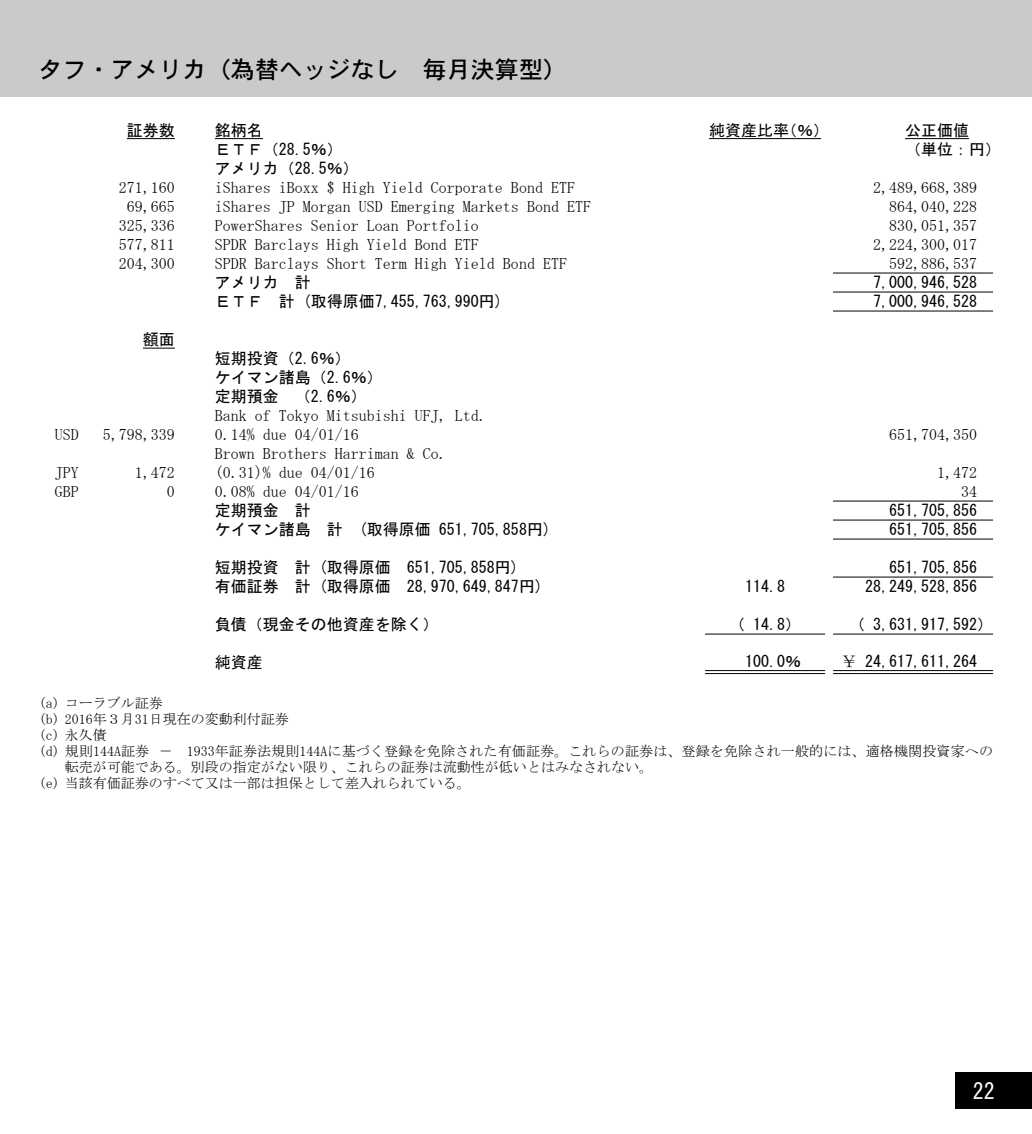
<style>
.page{position:relative;width:1032px;height:1134px;background:#fff}
.page>*{position:absolute;margin:0;border:0;box-sizing:border-box;transform-origin:0 0}
.t1{font:24px "DFHS Gothic W5 WIN RKSJ H";color:#000}
.t2{font:22px "MS Gothic";color:#fff}
.t3{font:16px "MS Mincho";color:#000}
.t4{font:16px/19px "MS Gothic";color:#000}
.t5{font:14px "MS Mincho";color:#000}
.s1{font-family:"MS Mincho"}
</style>
<div class="page">
<div style="left:0;top:0;width:1032px;height:96px;background:#c9caca"></div>
<div style="left:956px;top:1072px;width:76px;height:36px;background:#000"></div>
<svg style="left:705px;top:671px;width:120px;height:1px"></svg>
<svg style="left:857px;top:671px;width:136px;height:1px"></svg>
<hr style="left:833px;top:273px;width:160px;height:1px;background:#000">
<hr style="left:833px;top:292px;width:160px;height:1px;background:#000">
<hr style="left:833px;top:501px;width:160px;height:1px;background:#000">
<hr style="left:833px;top:520px;width:160px;height:1px;background:#000">
<hr style="left:833px;top:539px;width:160px;height:1px;background:#000">
<hr style="left:705px;top:634px;width:120px;height:1px;background:#000">
<hr style="left:833px;top:634px;width:160px;height:1px;background:#000">
<hr style="left:705px;top:670px;width:120px;height:1px;background:#000">
<hr style="left:705px;top:673px;width:120px;height:1px;background:#000">
<svg style="left:833px;top:670px;width:24px;height:4px"></svg>
<hr style="left:857px;top:670px;width:136px;height:1px;background:#000">
<hr style="left:857px;top:673px;width:136px;height:1px;background:#000">
<hr style="left:833px;top:311px;width:160px;height:1px;background:#000">
<hr style="left:833px;top:577px;width:160px;height:1px;background:#000">
<hr style="left:215px;top:138px;width:48px;height:1px;background:#000">
<hr style="left:905px;top:138px;width:64px;height:1px;background:#000">
<hr style="left:143px;top:348px;width:32px;height:1px;background:#000">
<hr style="left:127px;top:138px;width:48px;height:1px;background:#000">
<hr style="left:709px;top:138px;width:112px;height:1px;background:#000">
<h1 class="t1" style="left:39px;top:57px;width:530px">タフ・アメリカ（為替ヘッジなし　毎月決算型）</h1>
<p class="t4" style="left:127px;top:120px;width:49px">証券数</p>
<p class="t4" style="left:709px;top:120px;width:121px">純資産比率（％）</p>
<p class="t4" style="left:143px;top:120px;width:33px">額面</p>
<p class="t4" style="left:215px;top:120px;width:49px">銘柄名</p>
<p class="t4" style="left:905px;top:120px;width:89px">公正価値 　</p>
<p class="t4" style="left:215px;top:140px;width:129px">ＥＴＦ（28.5％）</p>
<p class="t4" style="left:905px;top:140px;width:97px">（単位：円）</p>
<p class="t4" style="left:215px;top:159px;width:145px">アメリカ （28.5％）</p>
<p class="t3" style="left:119px;top:180px;width:57px">271,160</p>
<p class="t3" style="left:215px;top:180px;width:361px">iShares iBoxx $ High Yield Corporate Bond ETF</p>
<p class="t3" style="left:873px;top:180px;width:105px">2,489,668,389</p>
<p class="t3" style="left:127px;top:199px;width:49px">69,665</p>
<p class="t3" style="left:215px;top:199px;width:377px">iShares JP Morgan USD Emerging Markets Bond ETF</p>
<p class="t3" style="left:889px;top:199px;width:89px">864,040,228</p>
<p class="t3" style="left:119px;top:218px;width:57px">325,336</p>
<p class="t3" style="left:215px;top:218px;width:265px">PowerShares Senior Loan Portfolio</p>
<p class="t3" style="left:889px;top:218px;width:89px">830,051,357</p>
<p class="t3" style="left:119px;top:237px;width:57px">577,811</p>
<p class="t3" style="left:215px;top:237px;width:265px">SPDR Barclays High Yield Bond ETF</p>
<p class="t3" style="left:873px;top:237px;width:105px">2,224,300,017</p>
<p class="t3" style="left:119px;top:256px;width:57px">204,300</p>
<p class="t3" style="left:215px;top:256px;width:353px">SPDR Barclays Short Term High Yield Bond ETF</p>
<p class="t3" style="left:889px;top:255px;width:89px">592,886,537</p>
<p class="t4" style="left:215px;top:273px;width:97px">アメリカ　計</p>
<p class="t4" style="left:873px;top:273px;width:105px">7,000,946,528</p>
<p class="t4" style="left:215px;top:292px;width:289px">ＥＴＦ　計 (取得原価7,455,763,990円)</p>
<p class="t4" style="left:873px;top:292px;width:105px">7,000,946,528</p>
<p class="t4" style="left:143px;top:330px;width:33px">額面</p>
<p class="t4" style="left:215px;top:349px;width:169px">短期投資（2.6％）<br>ケイマン諸島（2.6％）定期預金 （2.6％）</p>
<p class="t3" style="left:215px;top:408px;width:273px">Bank of Tokyo Mitsubishi UFJ, Ltd.</p>
<p class="t3" style="left:55px;top:427px;width:25px">USD</p>
<p class="t3" style="left:103px;top:427px;width:73px">5,798,339</p>
<p class="t3" style="left:215px;top:427px;width:145px">0.14% due 04/01/16</p>
<p class="t3" style="left:889px;top:427px;width:89px">651,704,350</p>
<p class="t3" style="left:215px;top:446px;width:233px">Brown Brothers Harriman &amp; Co.</p>
<p class="t3" style="left:55px;top:465px;width:25px">JPY</p>
<p class="t3" style="left:135px;top:465px;width:41px">1,472</p>
<p class="t3" style="left:215px;top:465px;width:161px">(0.31)% due 04/01/16</p>
<p class="t3" style="left:937px;top:465px;width:41px">1,472</p>
<p class="t3" style="left:55px;top:484px;width:25px">GBP</p>
<p class="t3" style="left:167px;top:484px;width:9px">0</p>
<p class="t3" style="left:215px;top:484px;width:145px">0.08% due 04/01/16</p>
<p class="t3" style="left:961px;top:483px;width:17px">34</p>
<p class="t4" style="left:215px;top:501px;width:97px">定期預金　計</p>
<p class="t4" style="left:889px;top:501px;width:89px">651,705,856</p>
<p class="t4" style="left:215px;top:520px;width:338px">ケイマン諸島　計 (取得原価 651,705,858円)</p>
<p class="t4" style="left:889px;top:520px;width:89px">651,705,856</p>
<p class="t4" style="left:215px;top:558px;width:306px">短期投資　計 (取得原価　651,705,858円)</p>
<p class="t4" style="left:889px;top:558px;width:89px">651,705,856</p>
<p class="t4" style="left:215px;top:577px;width:330px">有価証券　計 (取得原価　28,970,649,847円)</p>
<p class="t4" style="left:745px;top:577px;width:41px">114.8</p>
<p class="t4" style="left:865px;top:577px;width:113px">28,249,528,856</p>
<p class="t4" style="left:215px;top:615px;width:225px">負債（現金その他資産を除く）</p>
<p class="t4" style="left:729px;top:615px;width:73px">（ 14.8）</p>
<p class="t4" style="left:849px;top:615px;width:145px">（ 3,631,917,592）</p>
<p class="t4" style="left:215px;top:653px;width:49px">純資産</p>
<p class="t4" style="left:745px;top:652px;width:57px">100.0％</p>
<p class="t4" style="left:841px;top:652px;width:137px"><span class="s1">￥</span> 24,617,611,264</p>
<p class="t5" style="left:39px;top:695px;width:125px">(a) コーラブル証券</p>
<p class="t5" style="left:39px;top:711px;width:251px">(b) 2016年３月31日現在の変動利付証券</p>
<p class="t5" style="left:39px;top:727px;width:69px">(c) 永久債</p>
<p class="t5" style="left:39px;top:743px;width:956px">(d) 規則144A証券 －　1933年証券法規則144Aに基づく登録を免除された有価証券。これらの証券は、登録を免除され一般的には、適格機関投資家への</p>
<p class="t5" style="left:65px;top:759px;width:590px">転売が可能である。別段の指定がない限り、これらの証券は流動性が低いとはみなされない。</p>
<p class="t5" style="left:39px;top:775px;width:433px">(e) 当該有価証券のすべて又は一部は担保として差入れられている。</p>
<h2 class="t2" style="left:973px;top:1080px;width:23px">22</h2>
</div>
